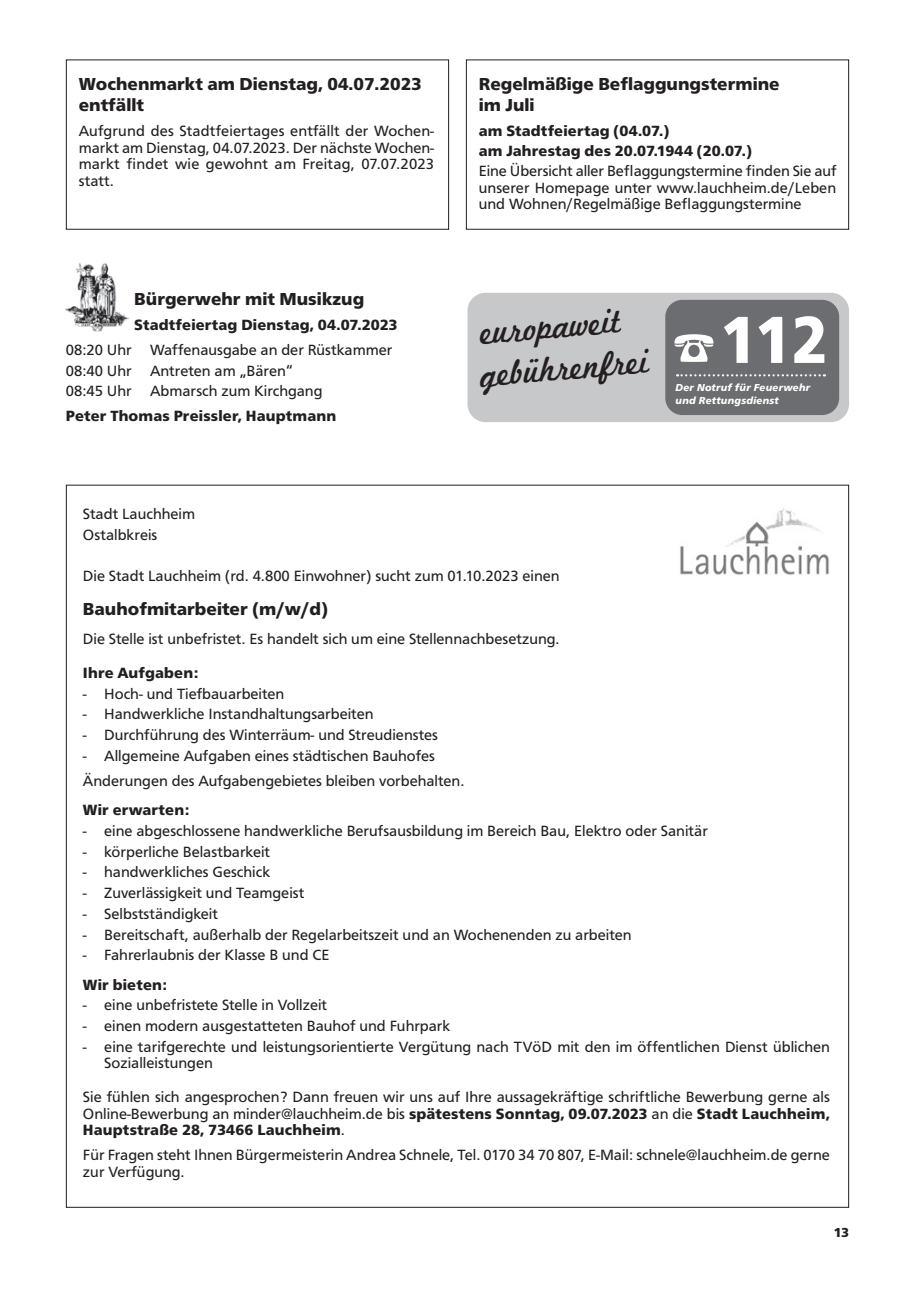
<style>
.page{position:relative;width:915px;height:1297px;background:#fff}
.page>*{position:absolute;margin:0;border:0;box-sizing:border-box;transform-origin:0 0}
.Zwischentitel_11_bzw{font:700 69px "Frutus T";color:#fff;scale:.9 1}
.Zwischentitel_11_bzw-2{font:36px "Marketing Script";color:#231f20;scale:.93 1}
.Zwischentitel_12p{font:700 18px/21px "Frutus T";color:#231f20}
.Grundtext__GT{font:15.3px/16.5px "Frutus T";color:#231f20;text-align:justify}
.Grundtext__GT-2{font:700 15.3px "Frutus T";letter-spacing:.01em;color:#231f20}
.Grundtext_fett{font:700 15.3px "Frutus T";letter-spacing:.01em;color:#231f20}
.t1{font:700 13.5px "Frutus T";color:#231f20}
.Zwischentitel{font:italic 700 10.5px "Frutus T";letter-spacing:.02em;color:#fff}
.s1{font-weight:700}
</style>
<div class="page">
<img style="left:66px;top:263px;width:62px;height:69px">
<div style="left:66px;top:60px;width:383px;height:170px;border:1px solid #231f20"></div>
<div style="left:466px;top:60px;width:382px;height:170px;border:1px solid #231f20"></div>
<div style="left:467px;top:293px;width:381px;height:129px;background:#c7c8ca;border-radius:18px"></div>
<div style="left:665px;top:300px;width:173px;height:115px;background:#6c6d70;border-radius:17px"></div>
<svg style="left:676px;top:374px;width:148px;height:2px"></svg>
<img style="left:680px;top:508px;width:149px;height:67px">
<p class="Zwischentitel_12p" style="left:79px;top:74px;width:344px">Wochenmarkt am Dienstag, 04.07.2023 entfällt</p>
<p class="Grundtext__GT" style="left:79px;top:123px;width:357px">Aufgrund des Stadtfeiertages entfällt der Wochen&shy;markt am Dienstag, 04.07.2023. Der nächste Wochen&shy;markt findet wie gewohnt am Freitag, 07.07.2023 statt.</p>
<p class="Zwischentitel_12p" style="left:134px;top:288px;width:231px">Bürgerwehr mit Musikzug</p>
<p class="Grundtext_fett" style="left:134px;top:316px;width:265px">Stadtfeiertag Dienstag, 04.07.2023</p>
<p class="Grundtext__GT" style="left:66px;top:341px;width:328px">08:20 Uhr Waffenausgabe an der Rüstkammer</p>
<p class="Grundtext__GT" style="left:66px;top:362px;width:228px">08:40 Uhr Antreten am „Bären“</p>
<p class="Grundtext__GT" style="left:66px;top:383px;width:258px">08:45 Uhr Abmarsch zum Kirchgang</p>
<p class="Grundtext__GT-2" style="left:66px;top:407px;width:272px">Peter Thomas Preissler, Hauptmann</p>
<p class="Zwischentitel_12p" style="left:478px;top:74px;width:302px">Regelmäßige Beflaggungstermine im Juli</p>
<p class="Grundtext__GT-2" style="left:478px;top:122px;width:192px">am Stadtfeiertag (04.07.)</p>
<p class="Grundtext__GT-2" style="left:478px;top:141px;width:274px">am Jahrestag des 20.07.1944 (20.07.)</p>
<p class="Grundtext__GT" style="left:478px;top:163px;width:359px">Eine Übersicht aller Beflaggungstermine finden Sie auf unserer Homepage unter www.lauchheim.de/Leben und Wohnen/Regelmäßige Beflaggungstermine</p>
<p class="Zwischentitel_11_bzw-2" style="left:477px;top:311px;width:153px;rotate:-5deg">europaweit</p>
<p class="Zwischentitel_11_bzw-2" style="left:477px;top:354px;width:183px;rotate:-5deg">gebührenfrei</p>
<p class="Zwischentitel_11_bzw" style="left:720px;top:300px;width:120px">112</p>
<p class="Zwischentitel" style="left:675px;top:381px;width:136px">Der Notruf für Feuerwehr</p>
<p class="Zwischentitel" style="left:675px;top:394px;width:105px">und Rettungsdienst</p>
<p class="Grundtext__GT" style="left:83px;top:505px;width:113px">Stadt Lauchheim</p>
<p class="Grundtext__GT" style="left:83px;top:526px;width:76px">Ostalbkreis</p>
<p class="Grundtext__GT" style="left:83px;top:568px;width:478px">Die Stadt Lauchheim (rd. 4.800 Einwohner) sucht zum 01.10.2023 einen</p>
<p class="Zwischentitel_12p" style="left:83px;top:598px;width:246px">Bauhofmitarbeiter (m/w/d)</p>
<p class="Grundtext__GT" style="left:83px;top:631px;width:478px">Die Stelle ist unbefristet. Es handelt sich um eine Stellennachbesetzung.</p>
<p class="Grundtext__GT-2" style="left:83px;top:664px;width:117px">Ihre Aufgaben:</p>
<p class="Grundtext__GT" style="left:83px;top:685px;width:203px">- Hoch- und Tiefbauarbeiten</p>
<p class="Grundtext__GT" style="left:83px;top:706px;width:292px">- Handwerkliche Instandhaltungsarbeiten</p>
<p class="Grundtext__GT" style="left:83px;top:727px;width:356px">- Durchführung des Winterräum- und Streudienstes</p>
<p class="Grundtext__GT" style="left:83px;top:747px;width:353px">- Allgemeine Aufgaben eines städtischen Bauhofes</p>
<p class="Grundtext__GT" style="left:83px;top:772px;width:383px">Änderungen des Aufgabengebietes bleiben vorbehalten.</p>
<p class="Grundtext__GT-2" style="left:83px;top:801px;width:108px">Wir erwarten:</p>
<p class="Grundtext__GT" style="left:83px;top:822px;width:626px">- eine abgeschlossene handwerkliche Berufsausbildung im Bereich Bau, Elektro oder Sanitär</p>
<p class="Grundtext__GT" style="left:83px;top:843px;width:189px">- körperliche Belastbarkeit</p>
<p class="Grundtext__GT" style="left:83px;top:864px;width:189px">- handwerkliches Geschick</p>
<p class="Grundtext__GT" style="left:83px;top:885px;width:223px">- Zuverlässigkeit und Teamgeist</p>
<p class="Grundtext__GT" style="left:83px;top:905px;width:136px">- Selbstständigkeit</p>
<p class="Grundtext__GT" style="left:83px;top:926px;width:550px">- Bereitschaft, außerhalb der Regelarbeitszeit und an Wochenenden zu arbeiten</p>
<p class="Grundtext__GT" style="left:83px;top:947px;width:248px">- Fahrerlaubnis der Klasse B und CE</p>
<p class="Grundtext__GT-2" style="left:83px;top:976px;width:85px">Wir bieten:</p>
<p class="Grundtext__GT" style="left:83px;top:997px;width:246px">- eine unbefristete Stelle in Vollzeit</p>
<p class="Grundtext__GT" style="left:83px;top:1018px;width:369px">- einen modern ausgestatteten Bauhof und Fuhrpark</p>
<p class="Grundtext__GT" style="left:104px;top:1038px;width:727px;text-indent:-21px">- eine tarifgerechte und leistungsorientierte Vergütung nach TVöD mit den im öffentlichen Dienst üblichen<br>Sozialleistungen</p>
<p class="Grundtext__GT" style="left:83px;top:1088px;width:748px">Sie fühlen sich angesprochen? Dann freuen wir uns auf Ihre aussagekräftige schriftliche Bewerbung gerne als Online-Bewerbung an minder@lauchheim.de bis <span class="s1">spätestens Sonntag, 09.07.2023</span> an die <span class="s1">Stadt Lauchheim, Hauptstraße 28, 73466 Lauchheim</span>.</p>
<p class="Grundtext__GT" style="left:83px;top:1146px;width:748px">Für Fragen steht Ihnen Bürgermeisterin Andrea Schnele, Tel. 0170 34 70 807, E-Mail: schnele@lauchheim.de gerne zur Verfügung.</p>
<p class="t1" style="left:833px;top:1225px;width:17px">13</p>
</div>
